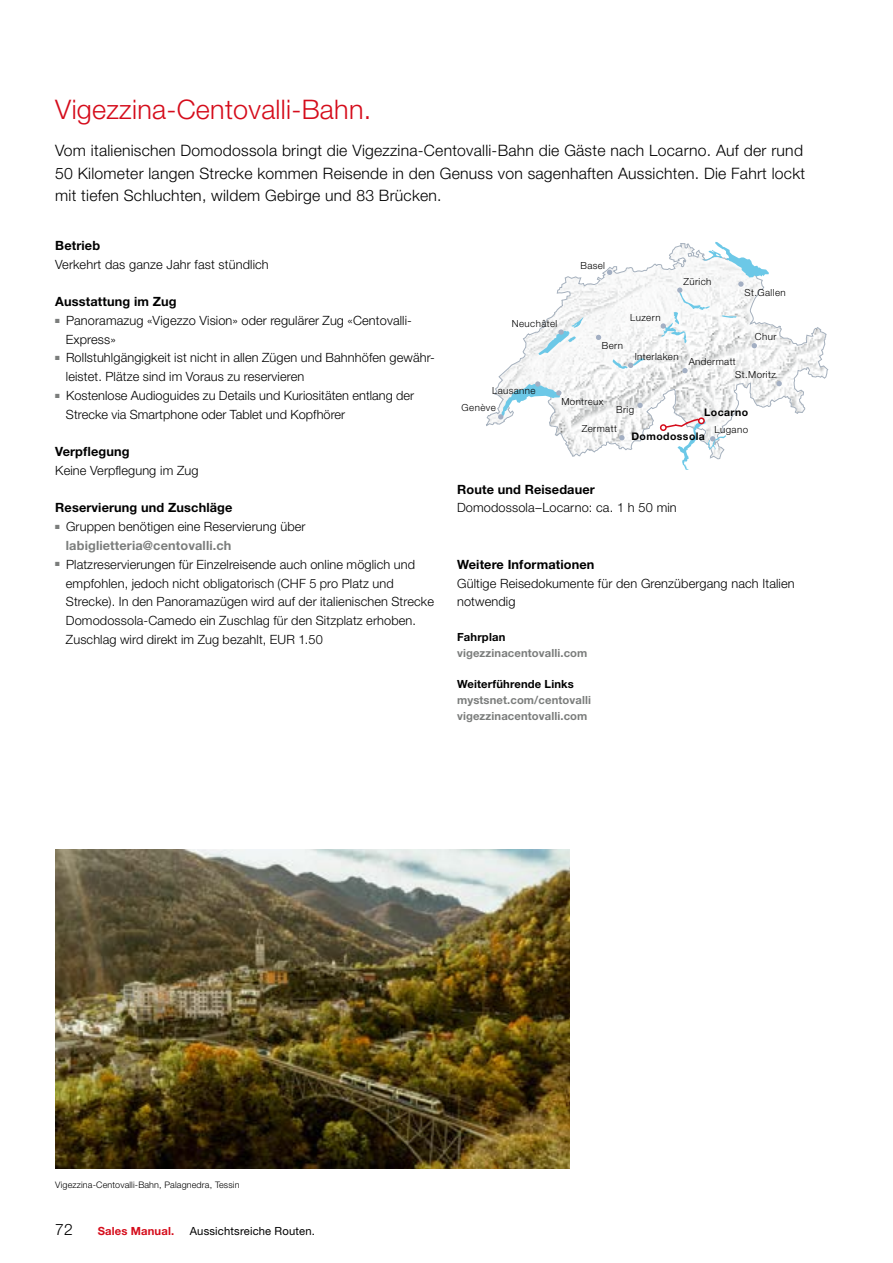
<style>
.page{position:relative;width:893px;height:1263px;background:#fff}
.page>*{position:absolute;margin:0;border:0;box-sizing:border-box;transform-origin:0 0}
.t1{font:300 27px "Helvetica Neue LT Pro";letter-spacing:.01em;color:#d50c1b}
.t2{font:300 15.75px/22.5px "Helvetica Neue LT Pro";letter-spacing:.015em;color:#000}
.t3{font:300 12.75px/18.8px "Helvetica Neue LT Pro";letter-spacing:.01em;color:#000}
.t4{font:700 12.75px "Helvetica Neue LT Pro";letter-spacing:.01em;color:#000}
.t5{font:700 11.25px/15.8px "Helvetica Neue LT Pro";letter-spacing:.01em;color:#7b7d7c}
.t6{font:700 11.25px "Helvetica Neue LT Pro";letter-spacing:.015em;color:#000}
.t7{font:11.25px "Helvetica Neue LT Pro";letter-spacing:.015em;color:#000}
.t8{font:700 11.25px "Helvetica Neue LT Pro";letter-spacing:.015em;color:#d50c1b}
.t9{font:700 10.5px "Helvetica Neue LT Pro";letter-spacing:.04em;color:#000}
.t10{font:300 9.75px "Helvetica Neue LT Pro";letter-spacing:.04em;color:#000}
.t11{font:300 9px "Helvetica Neue LT Pro";letter-spacing:.015em;color:#000}
.s1{font-weight:700;color:#7b7d7c}
</style>
<div class="page">
<img style="left:55px;top:850px;width:515px;height:319px">
<svg style="left:486px;top:263px;width:342px;height:194px"></svg>
<svg style="left:619px;top:435px;width:6px;height:5px"></svg>
<svg style="left:776px;top:381px;width:6px;height:5px"></svg>
<svg style="left:538px;top:317px;width:45px;height:38px"></svg>
<div style="left:698px;top:417px;width:7px;height:7px;border:2px solid #d50c1b;border-radius:50%"></div>
<svg style="left:613px;top:358px;width:31px;height:11px"></svg>
<svg style="left:498px;top:381px;width:63px;height:38px"></svg>
<svg style="left:661px;top:418px;width:65px;height:52px"></svg>
<div style="left:660px;top:424px;width:7px;height:7px;border:2px solid #d50c1b;border-radius:50%"></div>
<svg style="left:661px;top:242px;width:108px;height:106px"></svg>
<svg style="left:607px;top:270px;width:5px;height:5px"></svg>
<svg style="left:682px;top:368px;width:6px;height:5px"></svg>
<svg style="left:596px;top:335px;width:5px;height:5px"></svg>
<svg style="left:637px;top:403px;width:6px;height:5px"></svg>
<h1 class="t1" style="left:55px;top:93px;width:317px">Vigezzina-Centovalli-Bahn.</h1>
<p class="t2" style="left:55px;top:139px;width:751px">Vom italienischen Domodossola bringt die Vigezzina-Centovalli-Bahn die Gäste nach Locarno. Auf der rund<br>50 Kilometer langen Strecke kommen Reisende in den Genuss von sagenhaften Aussichten. Die Fahrt lockt mit tiefen Schluchten, wildem Gebirge und 83 Brücken.</p>
<p class="t4" style="left:55px;top:237px;width:46px">Betrieb</p>
<p class="t3" style="left:55px;top:255px;width:215px">Verkehrt das ganze Jahr fast stündlich</p>
<p class="t4" style="left:55px;top:294px;width:123px">Ausstattung im Zug</p>
<p class="t3" style="left:66px;top:311px;width:348px;text-indent:-11px"><sup>■</sup> Panoramazug «Vigezzo Vision» oder regulärer Zug «Centovalli-<br>Express»</p>
<p class="t3" style="left:66px;top:348px;width:371px;text-indent:-11px"><sup>■</sup> Rollstuhlgängigkeit ist nicht in allen Zügen und Bahnhöfen gewähr&shy;leistet. Plätze sind im Voraus zu reservieren</p>
<p class="t3" style="left:66px;top:386px;width:350px;text-indent:-11px"><sup>■</sup> Kostenlose Audioguides zu Details und Kuriositäten entlang der<br>Strecke via Smartphone oder Tablet und Kopfhörer</p>
<p class="t4" style="left:55px;top:444px;width:76px">Verpflegung</p>
<p class="t3" style="left:55px;top:461px;width:145px">Keine Verpflegung im Zug</p>
<p class="t4" style="left:55px;top:500px;width:179px">Reservierung und Zuschläge</p>
<p class="t3" style="left:66px;top:517px;width:241px;text-indent:-11px"><sup>■</sup> Gruppen benötigen eine Reservierung über <span class="s1">labiglietteria@centovalli.ch</span></p>
<p class="t3" style="left:66px;top:554px;width:370px;text-indent:-11px"><sup>■</sup> Platzreservierungen für Einzelreisende auch online möglich und empfohlen, jedoch nicht obligatorisch (CHF 5 pro Platz und Strecke). In den Panoramazügen wird auf der italienischen Strecke Domodossola-Camedo ein Zuschlag für den Sitzplatz erhoben.<br>Zuschlag wird direkt im Zug bezahlt, EUR 1.50</p>
<p class="t4" style="left:457px;top:556px;width:139px">Weitere Informationen</p>
<p class="t10" style="left:580px;top:260px;width:26px">Basel</p>
<p class="t10" style="left:683px;top:276px;width:29px">Zürich</p>
<p class="t10" style="left:745px;top:286px;width:43px">St.Gallen</p>
<p class="t10" style="left:630px;top:311px;width:32px">Luzern</p>
<p class="t10" style="left:512px;top:318px;width:47px">Neuchâtel</p>
<p class="t10" style="left:755px;top:331px;width:23px">Chur</p>
<p class="t10" style="left:735px;top:369px;width:42px">St.Moritz</p>
<p class="t10" style="left:602px;top:340px;width:23px">Bern</p>
<p class="t10" style="left:635px;top:351px;width:45px">Interlaken</p>
<p class="t10" style="left:689px;top:356px;width:49px">Andermatt</p>
<p class="t10" style="left:492px;top:384px;width:45px">Lausanne</p>
<p class="t10" style="left:561px;top:395px;width:44px">Montreux</p>
<p class="t10" style="left:462px;top:402px;width:36px">Genève</p>
<p class="t10" style="left:616px;top:403px;width:19px">Brig</p>
<p class="t9" style="left:704px;top:405px;width:46px">Locarno</p>
<p class="t10" style="left:582px;top:423px;width:37px">Zermatt</p>
<p class="t10" style="left:714px;top:424px;width:35px">Lugano</p>
<p class="t9" style="left:631px;top:429px;width:75px">Domodossola</p>
<p class="t4" style="left:457px;top:481px;width:139px">Route und Reisedauer</p>
<p class="t3" style="left:457px;top:498px;width:221px">Domodossola–Locarno: ca. 1 h 50 min</p>
<p class="t3" style="left:457px;top:573px;width:339px">Gültige Reisedokumente für den Grenzübergang nach Italien notwendig</p>
<p class="t6" style="left:457px;top:630px;width:50px">Fahrplan</p>
<p class="t5" style="left:457px;top:644px;width:132px">vigezzinacentovalli.com</p>
<p class="t6" style="left:457px;top:677px;width:118px">Weiterführende Links</p>
<p class="t5" style="left:457px;top:691px;width:135px">mystsnet.com/centovalli vigezzinacentovalli.com</p>
<p class="t11" style="left:55px;top:1179px;width:186px">Vigezzina-Centovalli-Bahn, Palagnedra, Tessin</p>
<p class="t2" style="left:55px;top:1218px;width:19px">72</p>
<p class="t8" style="left:98px;top:1224px;width:78px">Sales Manual.</p>
<p class="t7" style="left:190px;top:1224px;width:127px">Aussichtsreiche Routen.</p>
</div>
